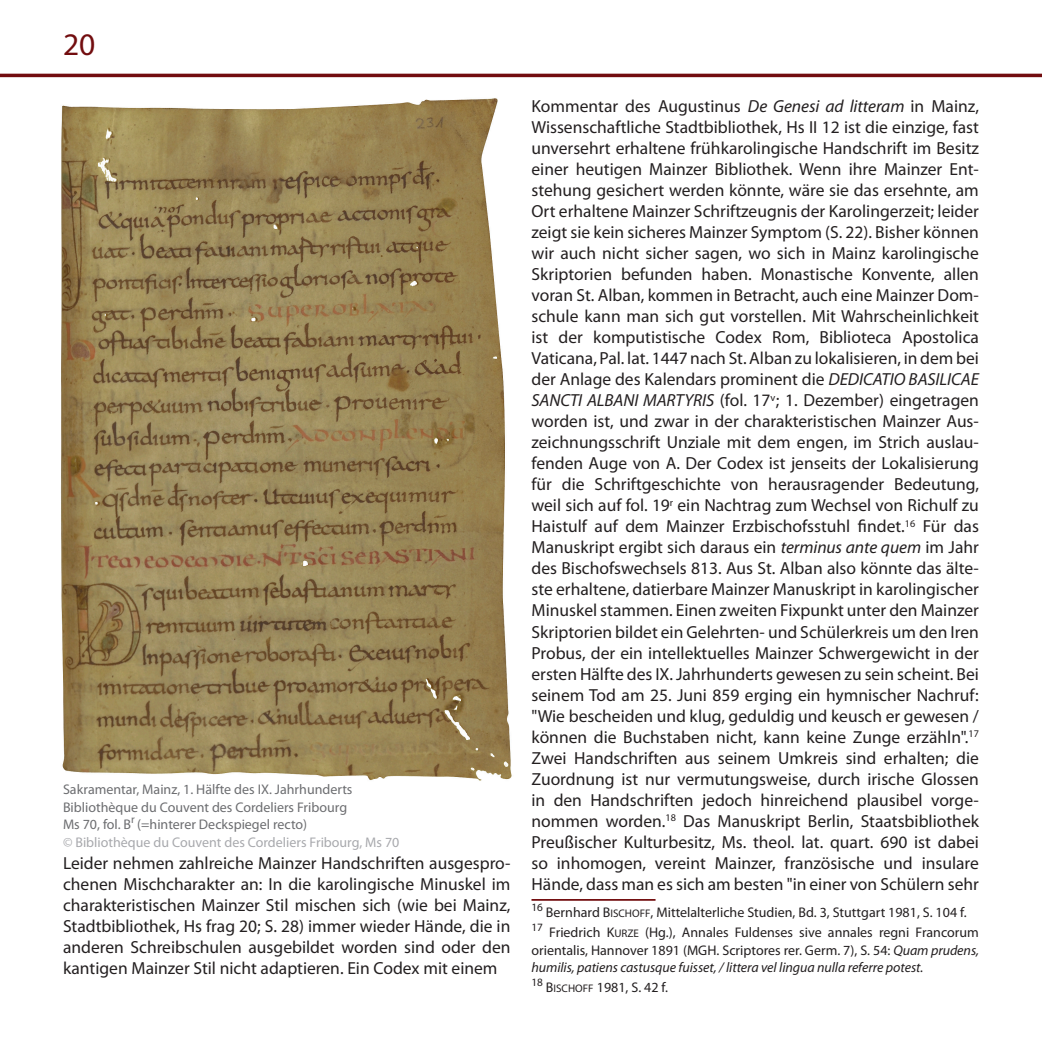
<style>
.page{position:relative;width:1042px;height:1042px;background:#fff}
.page>*{position:absolute;margin:0;border:0;box-sizing:border-box;transform-origin:0 0}
.t1{font:31.5px "Myriad Pro";color:#720d0f}
.Text_klein{font:17.5px/21px "Myriad Pro";color:#231f20;text-align:justify}
.Fußnoten{font:14px/17.5px "Myriad Pro";color:#231f20;text-align:justify}
.Beschriftungen_Bilde{font:14px "Myriad Pro";color:#6c6d70}
.Bildnachweise{font:14px "Myriad Pro";color:#a8a9ad}
.Fußnoten-2{font:11.2px "Myriad Pro";color:#231f20}
.Beschriftungen_Bilde-2{font:11.2px "Myriad Pro";color:#6c6d70}
.s1{font-style:italic}
.s2{font-size:11.03px}
</style>
<div class="page">
<hr style="left:531px;top:899px;width:124px;height:2px;background:#720d0f">
<img style="left:61px;top:98px;width:451px;height:683px">
<hr style="left:0;top:74px;width:1042px;height:3px;background:#720d0f">
<p class="t1" style="left:63px;top:25px;width:34px">20</p>
<p class="Beschriftungen_Bilde" style="left:63px;top:781px;width:291px">Sakramentar, Mainz, 1. Hälfte des IX. Jahrhunderts</p>
<p class="Beschriftungen_Bilde" style="left:63px;top:798px;width:286px">Bibliothèque du Couvent des Cordeliers Fribourg</p>
<p class="Beschriftungen_Bilde" style="left:63px;top:816px;width:246px">Ms 70, fol. B (=hinterer Deckspiegel recto)</p>
<p class="Beschriftungen_Bilde-2" style="left:131px;top:812px;width:5px">r</p>
<p class="Bildnachweise" style="left:63px;top:833px;width:338px">© Bibliothèque du Couvent des Cordeliers Fribourg, Ms 70</p>
<p class="Text_klein" style="left:63px;top:852px;width:449px">Leider nehmen zahlreiche Mainzer Handschriften ausgespro&shy;chenen Mischcharakter an: In die karolingische Minuskel im charakteristischen Mainzer Stil mischen sich (wie bei Mainz, Stadtbibliothek, Hs frag 20; S. 28) immer wieder Hände, die in anderen Schreibschulen ausgebildet worden sind oder den kantigen Mainzer Stil nicht adaptieren. Ein Codex mit einem</p>
<p class="Text_klein" style="left:531px;top:96px;width:449px">Kommentar des Augustinus <span class="s1">De Genesi ad litteram</span> in Mainz, Wissenschaftliche Stadtbibliothek, Hs II 12 ist die einzige, fast unversehrt erhaltene frühkarolingische Handschrift im Besitz einer heutigen Mainzer Bibliothek. Wenn ihre Mainzer Ent&shy;stehung gesichert werden könnte, wäre sie das ersehnte, am Ort erhaltene Mainzer Schriftzeugnis der Karolingerzeit; leider zeigt sie kein sicheres Mainzer Symptom (S. 22). Bisher können wir auch nicht sicher sagen, wo sich in Mainz karolingische Skriptorien befunden haben. Monastische Konvente, allen voran St. Alban, kommen in Betracht, auch eine Mainzer Dom&shy;schule kann man sich gut vorstellen. Mit Wahrscheinlichkeit ist der komputistische Codex Rom, Biblioteca Apostolica Vaticana, Pal. lat. 1447 nach St. Alban zu lokalisieren, in dem bei der Anlage des Kalendars prominent die <span class="s1">DEDICATIO BASILICAE SANCTI ALBANI MARTYRIS</span> (fol. 17<sup>v</sup>; 1. Dezember) eingetragen worden ist, und zwar in der charakteristischen Mainzer Aus&shy;zeichnungsschrift Unziale mit dem engen, im Strich auslau&shy;fenden Auge von A. Der Codex ist jenseits der Lokalisierung für die Schriftgeschichte von herausragender Bedeutung, weil sich auf fol. 19<sup>r</sup> ein Nachtrag zum Wechsel von Richulf zu Haistulf auf dem Mainzer Erzbischofsstuhl findet.<sup>16</sup> Für das Manuskript ergibt sich daraus ein <span class="s1">terminus ante quem</span> im Jahr des Bischofswechsels 813. Aus St. Alban also könnte das älte&shy;ste erhaltene, datierbare Mainzer Manuskript in karolingischer Minuskel stammen. Einen zweiten Fixpunkt unter den Mainzer Skriptorien bildet ein Gelehrten- und Schülerkreis um den Iren Probus, der ein intellektuelles Mainzer Schwergewicht in der ersten Hälfte des IX. Jahrhunderts gewesen zu sein scheint. Bei seinem Tod am 25. Juni 859 erging ein hymnischer Nachruf: "Wie bescheiden und klug, geduldig und keusch er gewesen / können die Buchstaben nicht, kann keine Zunge erzähln".<sup>17<br></sup>Zwei Handschriften aus seinem Umkreis sind erhalten; die Zuordnung ist nur vermutungsweise, durch irische Glossen in den Handschriften jedoch hinreichend plausibel vorge&shy;nommen worden.<sup>18</sup> Das Manuskript Berlin, Staatsbibliothek Preußischer Kulturbesitz, Ms. theol. lat. quart. 690 ist dabei so inhomogen, vereint Mainzer, französische und insulare Hände, dass man es sich am besten "in einer von Schülern sehr</p>
<p class="Fußnoten-2" style="left:531px;top:900px;width:13px">16</p>
<p class="Fußnoten" style="left:546px;top:904px;width:422px">Bernhard B<span class="s2">ischoff</span>, Mittelalterliche Studien, Bd. 3, Stuttgart 1981, S. 104 f.</p>
<p class="Fußnoten-2" style="left:531px;top:920px;width:13px">17</p>
<p class="Fußnoten" style="left:531px;top:923px;width:449px;text-indent:18px">Friedrich K<span class="s2">urze</span> (Hg.), Annales Fuldenses sive annales regni Francorum orientalis, Hannover 1891 (MGH. Scriptores rer. Germ. 7), S. 54: <span class="s1">Quam prudens, humilis, patiens castusque fuisset, / littera vel lingua nulla referre potest.</span></p>
<p class="Fußnoten-2" style="left:531px;top:975px;width:13px">18</p>
<p class="Fußnoten" style="left:546px;top:978px;width:124px">B<span class="s2">ischoff</span> 1981, S. 42 f.</p>
</div>
